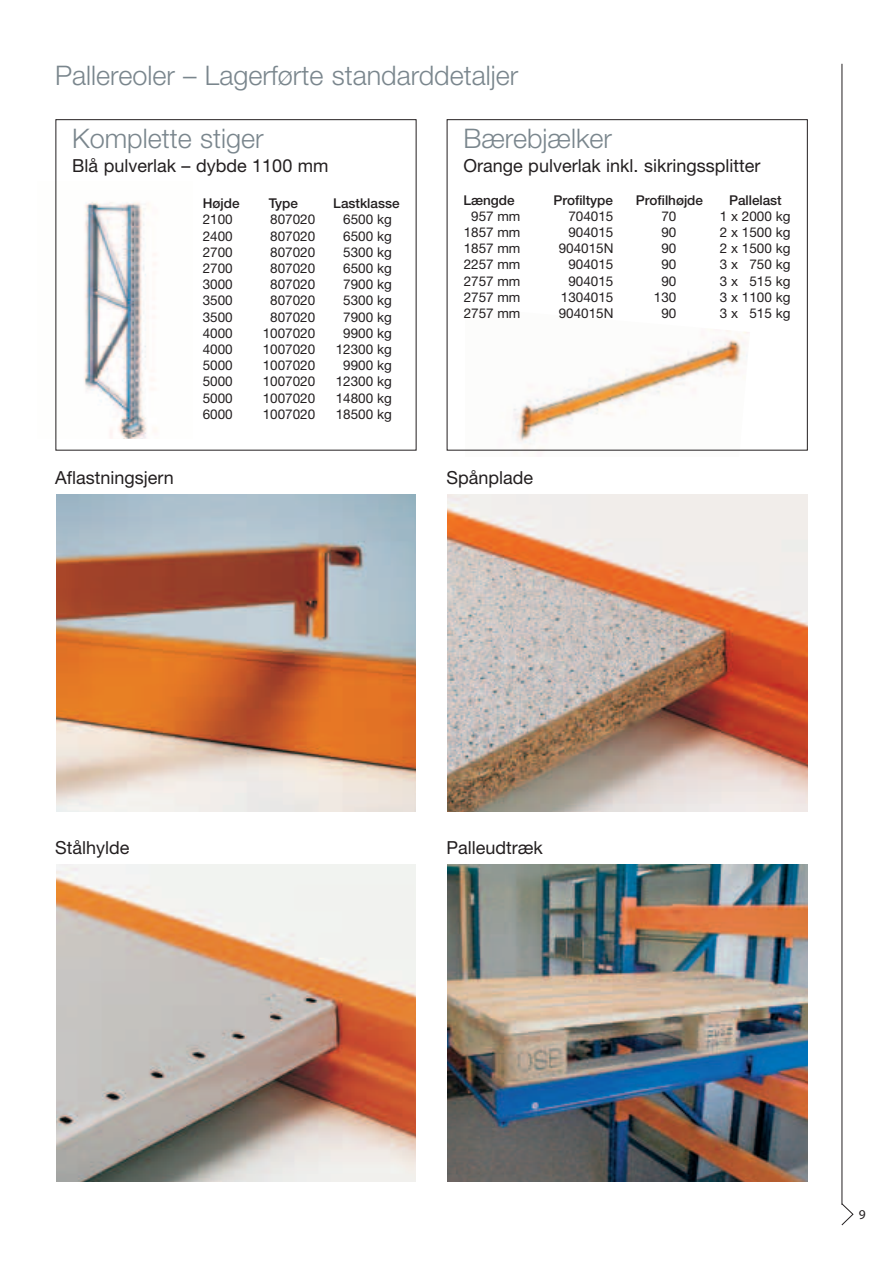
<style>
.page{position:relative;width:893px;height:1263px;background:#fff}
.page>*{position:absolute;margin:0;border:0;box-sizing:border-box;transform-origin:0 0}
.t1{font:300 27px "Helvetica Neue";color:#7a868d}
.t2{font:18px "Helvetica Neue";color:#231f20}
.t3{font:13.5px "Helvetica Neue";color:#231f20}
.t4{font:500 13.5px "Helvetica Neue";color:#231f20}
.t5{font:13.5px "Myriad";color:#231f20}
</style>
<div class="page">
<svg style="left:841px;top:1203px;width:13px;height:23px"></svg>
<hr style="left:842px;top:64px;width:1px;height:1141px;background:#231f20">
<img style="left:84px;top:202px;width:73px;height:237px">
<img style="left:466px;top:329px;width:284px;height:122px">
<div style="left:447px;top:119px;width:361px;height:331px;border:1px solid #231f20"></div>
<img style="left:56px;top:494px;width:360px;height:317px">
<img style="left:56px;top:864px;width:360px;height:317px">
<img style="left:447px;top:494px;width:360px;height:317px">
<img style="left:447px;top:864px;width:360px;height:317px">
<h1 class="t1" style="left:55px;top:66px;width:464px">Pallereoler – Lagerførte standarddetaljer</h1>
<h1 class="t1" style="left:72px;top:129px;width:193px">Komplette stiger</h1>
<h2 class="t2" style="left:72px;top:159px;width:258px">Blå pulverlak – dybde 1100 mm</h2>
<p class="t4" style="left:203px;top:199px;width:38px">Højde</p>
<p class="t4" style="left:269px;top:199px;width:31px">Type</p>
<p class="t4" style="left:333px;top:199px;width:68px">Lastklasse</p>
<p class="t3" style="left:203px;top:215px;width:32px">2100</p>
<p class="t3" style="left:270px;top:215px;width:47px">807020</p>
<p class="t3" style="left:343px;top:215px;width:50px">6500 kg</p>
<p class="t3" style="left:203px;top:231px;width:32px">2400</p>
<p class="t3" style="left:270px;top:231px;width:47px">807020</p>
<p class="t3" style="left:343px;top:231px;width:50px">6500 kg</p>
<p class="t3" style="left:203px;top:247px;width:32px">2700</p>
<p class="t3" style="left:270px;top:247px;width:47px">807020</p>
<p class="t3" style="left:343px;top:247px;width:50px">5300 kg</p>
<p class="t3" style="left:203px;top:263px;width:32px">2700</p>
<p class="t3" style="left:270px;top:263px;width:47px">807020</p>
<p class="t3" style="left:343px;top:263px;width:50px">6500 kg</p>
<p class="t3" style="left:203px;top:280px;width:32px">3000</p>
<p class="t3" style="left:270px;top:280px;width:47px">807020</p>
<p class="t3" style="left:343px;top:280px;width:50px">7900 kg</p>
<p class="t3" style="left:203px;top:296px;width:32px">3500</p>
<p class="t3" style="left:270px;top:296px;width:47px">807020</p>
<p class="t3" style="left:343px;top:296px;width:50px">5300 kg</p>
<p class="t3" style="left:203px;top:312px;width:32px">3500</p>
<p class="t3" style="left:270px;top:312px;width:47px">807020</p>
<p class="t3" style="left:343px;top:312px;width:50px">7900 kg</p>
<p class="t3" style="left:203px;top:328px;width:32px">4000</p>
<p class="t3" style="left:263px;top:328px;width:54px">1007020</p>
<p class="t3" style="left:343px;top:328px;width:50px">9900 kg</p>
<p class="t3" style="left:203px;top:344px;width:32px">4000</p>
<p class="t3" style="left:263px;top:344px;width:54px">1007020</p>
<p class="t3" style="left:336px;top:344px;width:58px">12300 kg</p>
<p class="t3" style="left:203px;top:361px;width:32px">5000</p>
<p class="t3" style="left:263px;top:361px;width:54px">1007020</p>
<p class="t3" style="left:343px;top:361px;width:50px">9900 kg</p>
<p class="t3" style="left:203px;top:377px;width:32px">5000</p>
<p class="t3" style="left:263px;top:377px;width:54px">1007020</p>
<p class="t3" style="left:336px;top:377px;width:58px">12300 kg</p>
<p class="t3" style="left:203px;top:393px;width:32px">5000</p>
<p class="t3" style="left:263px;top:393px;width:54px">1007020</p>
<p class="t3" style="left:336px;top:393px;width:58px">14800 kg</p>
<p class="t3" style="left:203px;top:409px;width:32px">6000</p>
<p class="t3" style="left:263px;top:409px;width:54px">1007020</p>
<p class="t3" style="left:336px;top:409px;width:58px">18500 kg</p>
<h1 class="t1" style="left:463px;top:129px;width:150px">Bærebjælker</h1>
<h2 class="t2" style="left:463px;top:159px;width:298px">Orange pulverlak inkl. sikringssplitter</h2>
<p class="t4" style="left:463px;top:195px;width:53px">Længde</p>
<p class="t4" style="left:553px;top:195px;width:61px">Profiltype</p>
<p class="t4" style="left:636px;top:195px;width:69px">Profilhøjde</p>
<p class="t4" style="left:729px;top:195px;width:54px">Pallelast</p>
<p class="t3" style="left:471px;top:211px;width:51px">957 mm</p>
<p class="t3" style="left:568px;top:211px;width:47px">704015</p>
<p class="t3" style="left:661px;top:211px;width:17px">70</p>
<p class="t3" style="left:720px;top:211px;width:72px">1 x 2000 kg</p>
<p class="t3" style="left:464px;top:227px;width:58px">1857 mm</p>
<p class="t3" style="left:568px;top:227px;width:47px">904015</p>
<p class="t3" style="left:661px;top:227px;width:17px">90</p>
<p class="t3" style="left:720px;top:227px;width:72px">2 x 1500 kg</p>
<p class="t3" style="left:464px;top:244px;width:58px">1857 mm</p>
<p class="t3" style="left:559px;top:244px;width:56px">904015N</p>
<p class="t3" style="left:661px;top:244px;width:17px">90</p>
<p class="t3" style="left:720px;top:244px;width:72px">2 x 1500 kg</p>
<p class="t3" style="left:464px;top:260px;width:58px">2257 mm</p>
<p class="t3" style="left:568px;top:260px;width:47px">904015</p>
<p class="t3" style="left:661px;top:260px;width:17px">90</p>
<p class="t3" style="left:720px;top:260px;width:72px">3 x 750 kg</p>
<p class="t3" style="left:464px;top:276px;width:58px">2757 mm</p>
<p class="t3" style="left:568px;top:276px;width:47px">904015</p>
<p class="t3" style="left:661px;top:276px;width:17px">90</p>
<p class="t3" style="left:720px;top:276px;width:72px">3 x 515 kg</p>
<p class="t3" style="left:464px;top:292px;width:58px">2757 mm</p>
<p class="t3" style="left:561px;top:292px;width:54px">1304015</p>
<p class="t3" style="left:654px;top:292px;width:24px">130</p>
<p class="t3" style="left:720px;top:292px;width:72px">3 x 1100 kg</p>
<p class="t3" style="left:464px;top:308px;width:58px">2757 mm</p>
<p class="t3" style="left:559px;top:308px;width:56px">904015N</p>
<p class="t3" style="left:661px;top:308px;width:17px">90</p>
<p class="t3" style="left:720px;top:308px;width:72px">3 x 515 kg</p>
<h2 class="t2" style="left:55px;top:471px;width:120px">Aflastningsjern</h2>
<h2 class="t2" style="left:446px;top:471px;width:88px">Spånplade</h2>
<h2 class="t2" style="left:55px;top:841px;width:76px">Stålhylde</h2>
<h2 class="t2" style="left:446px;top:841px;width:98px">Palleudtræk</h2>
<p class="t5" style="left:859px;top:1209px;width:8px">9</p>
</div>
